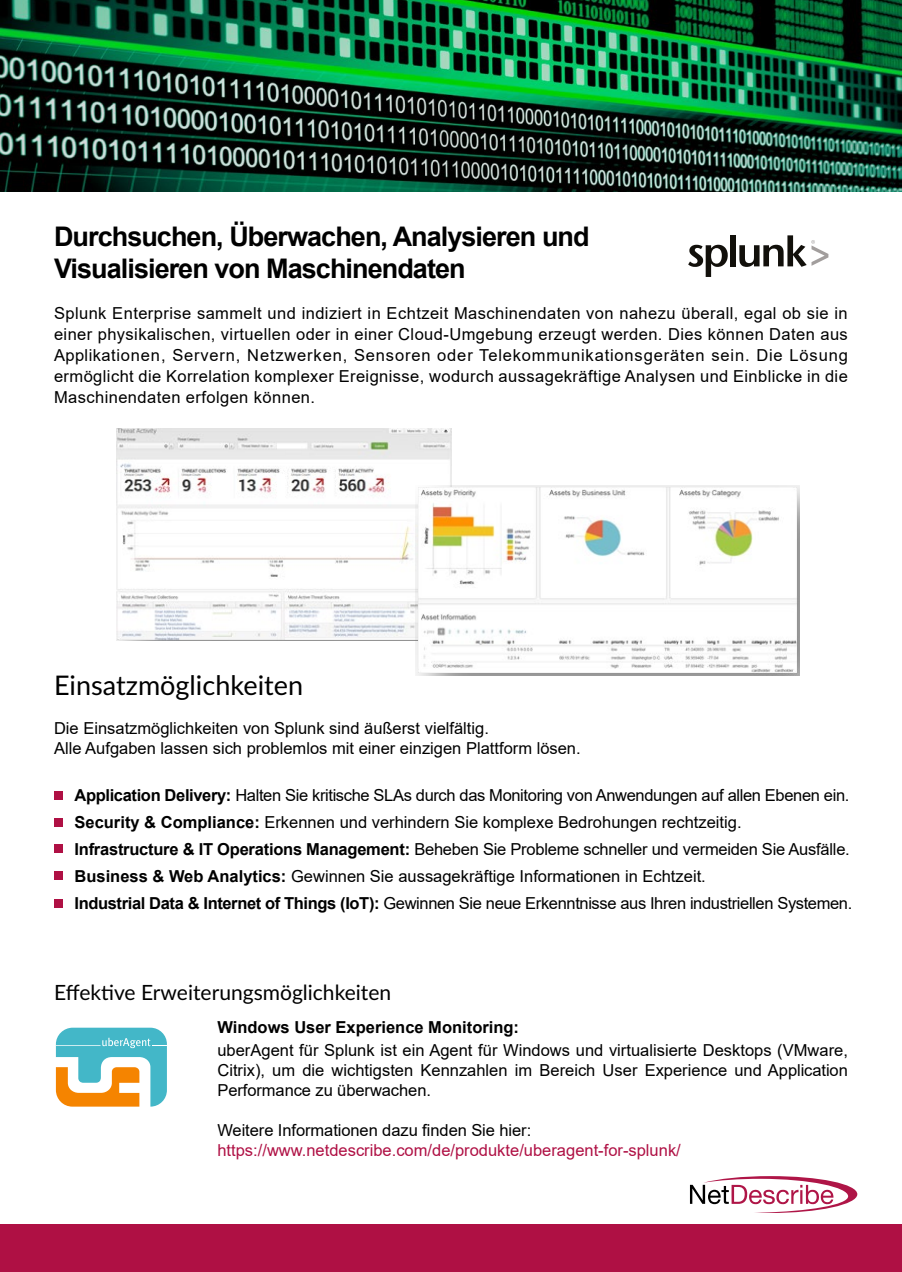
<style>
.page{position:relative;width:902px;height:1272px;background:#fff}
.page>*{position:absolute;margin:0;border:0;box-sizing:border-box;transform-origin:0 0}
.t1{font:700 27px/32.4px "Arial";letter-spacing:-.035em;color:#000}
.t2{font:27px "Lato";color:#000}
.t3{font:21px "Lato";color:#000}
.t4{font:16.5px/21px "Arial";color:#000;text-align:justify}
.t5{font:16.5px "Arial";color:#af1044}
.t6{font:700 16.5px "Arial";color:#000}
.s1{font-weight:700}
</style>
<div class="page">
<img style="left:0;top:0;width:901px;height:192px">
<div style="left:0;top:1224px;width:901px;height:47px;background:#af1044"></div>
<svg style="left:688px;top:245px;width:39px;height:32px"></svg>
<div style="left:730px;top:235px;width:5px;height:31px;background:#12100b"></div>
<svg style="left:739px;top:235px;width:89px;height:32px"></svg>
<div style="left:54px;top:791px;width:8px;height:8px;background:#af1044"></div>
<div style="left:54px;top:818px;width:8px;height:8px;background:#af1044"></div>
<div style="left:54px;top:844px;width:8px;height:8px;background:#af1044"></div>
<div style="left:54px;top:871px;width:8px;height:9px;background:#af1044"></div>
<div style="left:54px;top:898px;width:8px;height:9px;background:#af1044"></div>
<svg style="left:690px;top:1176px;width:167px;height:36px"></svg>
<svg style="left:56px;top:1027px;width:111px;height:79px"></svg>
<hr style="left:56px;top:1045px;width:44px;height:1px;background:#fff">
<img style="left:116px;top:428px;width:335px;height:212px">
<img style="left:415px;top:485px;width:384px;height:190px">
<h1 class="t1" style="left:54px;top:220px;width:537px">Durchsuchen, Überwachen, Analysieren und<br>Visualisieren von Maschinendaten</h1>
<p class="t4" style="left:54px;top:302px;width:795px">Splunk Enterprise sammelt und indiziert in Echtzeit Maschinendaten von nahezu überall, egal ob sie in einer physikalischen, virtuellen oder in einer Cloud-Umgebung erzeugt werden. Dies können Daten aus Applikationen, Servern, Netzwerken, Sensoren oder Telekommunikationsgeräten sein. Die Lösung ermöglicht die Korrelation komplexer Ereignisse, wodurch aussagekräftige Analysen und Einblicke in die Maschinendaten erfolgen können.</p>
<h1 class="t2" style="left:54px;top:665px;width:250px">Einsatzmöglichkeiten</h1>
<p class="t4" style="left:54px;top:718px;width:528px;line-height:19.8px">Die Einsatzmöglichkeiten von Splunk sind äußerst vielfältig.<br>Alle Aufgaben lassen sich problemlos mit einer einzigen Plattform lösen.</p>
<p class="t4" style="left:74px;top:781px;width:779px;line-height:27px;text-align:left"><span class="s1">Application Delivery:</span> Halten Sie kritische SLAs durch das Monitoring von Anwendungen auf allen Ebenen ein.<br><span class="s1">Security &amp; Compliance:</span> Erkennen und verhindern Sie komplexe Bedrohungen rechtzeitig.<br><span class="s1">Infrastructure &amp; IT Operations Management:</span> Beheben Sie Probleme schneller und vermeiden Sie Ausfälle.<br><span class="s1">Business &amp; Web Analytics:</span> Gewinnen Sie aussagekräftige Informationen in Echtzeit.<br><span class="s1">Industrial Data &amp; Internet of Things (IoT):</span> Gewinnen Sie neue Erkenntnisse aus Ihren industriellen Systemen.</p>
<p class="t3" style="left:54px;top:977px;width:339px">Effektive Erweiterungsmöglichkeiten</p>
<p class="t6" style="left:217px;top:1015px;width:303px">Windows User Experience Monitoring:</p>
<p class="t4" style="left:217px;top:1040px;width:632px;line-height:19.8px">uberAgent für Splunk ist ein Agent für Windows und virtualisierte Desktops (VMware, Citrix), um die wichtigsten Kennzahlen im Bereich User Experience und Application Performance zu überwachen.</p>
<p class="t4" style="left:217px;top:1119px;width:315px">Weitere Informationen dazu finden Sie hier:</p>
<p class="t5" style="left:217px;top:1138px;width:465px">https://www.netdescribe.com/de/produkte/uberagent-for-splunk/</p>
</div>
